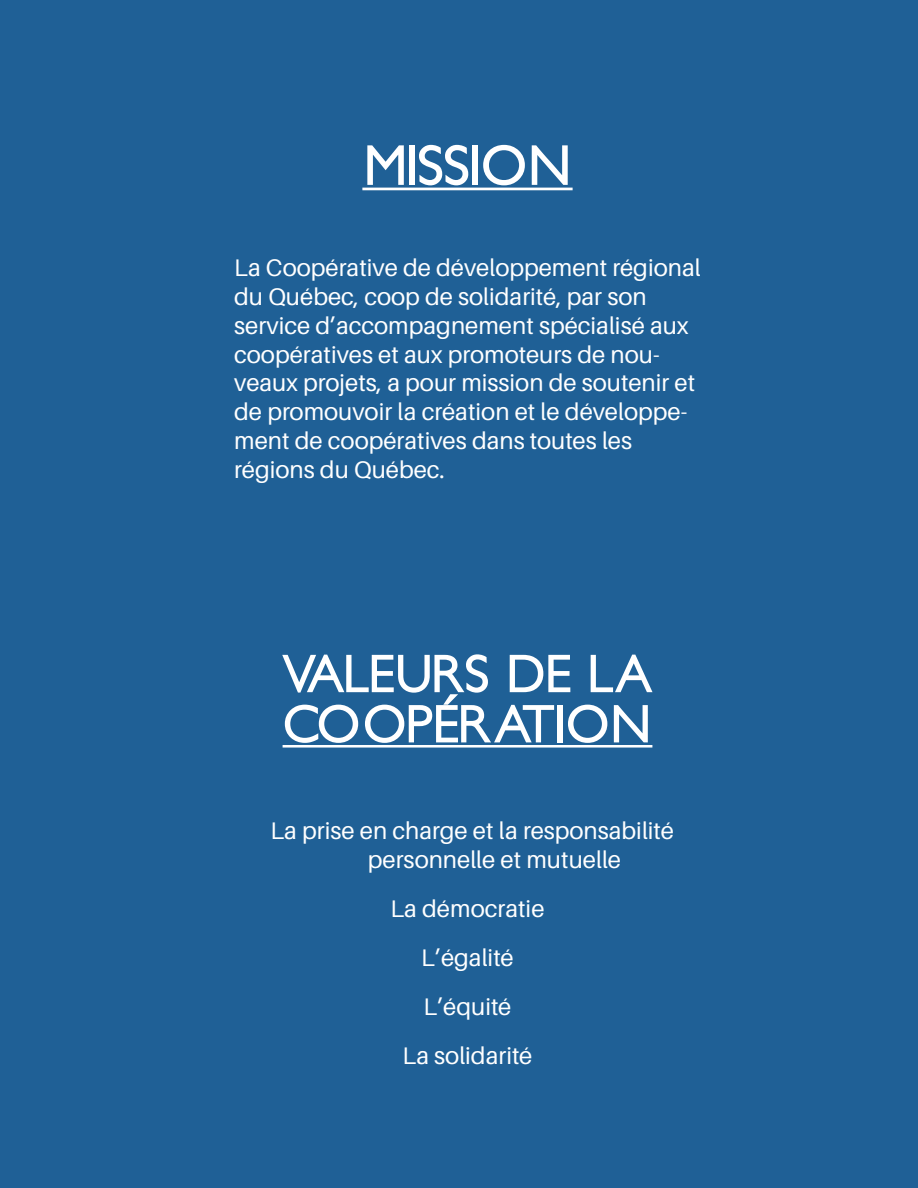
<style>
.page{position:relative;width:918px;height:1188px;background:#fff}
.page>*{position:absolute;margin:0;border:0;box-sizing:border-box;transform-origin:0 0}
.t1{font:700 54px "Petita";letter-spacing:-.035em;color:#fff}
.t2{font:700 51px/50.2px "Petita";letter-spacing:-.03em;color:#fff}
.t3{font:24px/28.8px "Aileron";color:#fff}
</style>
<div class="page">
<div style="left:0;top:0;width:917px;height:1188px;background:#1f6096"></div>
<hr style="left:362px;top:188px;width:211px;height:2px;background:#fff">
<hr style="left:283px;top:745px;width:369px;height:3px;background:#fff">
<h1 class="t1" style="left:362px;top:132px;width:212px">MISSION</h1>
<p class="t3" style="left:234px;top:254px;width:468px">La Coopérative de développement régional du Québec, coop de solidarité, par son service d’accompagnement spécialisé aux coopératives et aux promoteurs de nou&shy;veaux projets, a pour mission de soutenir et de promouvoir la création et le développe&shy;ment de coopératives dans toutes les régions du Québec.</p>
<h2 class="t2" style="left:283px;top:650px;width:371px">VALEURS DE LA<br>COOPÉRATION</h2>
<p class="t3" style="left:368px;top:817px;width:308px;text-indent:-97px">La prise en charge et la responsabilité personnelle et mutuelle</p>
<p class="t3" style="left:391px;top:885px;width:156px;line-height:49.1px;text-align:center">La démocratie<br>L’égalité<br>L’équité<br>La solidarité</p>
</div>
